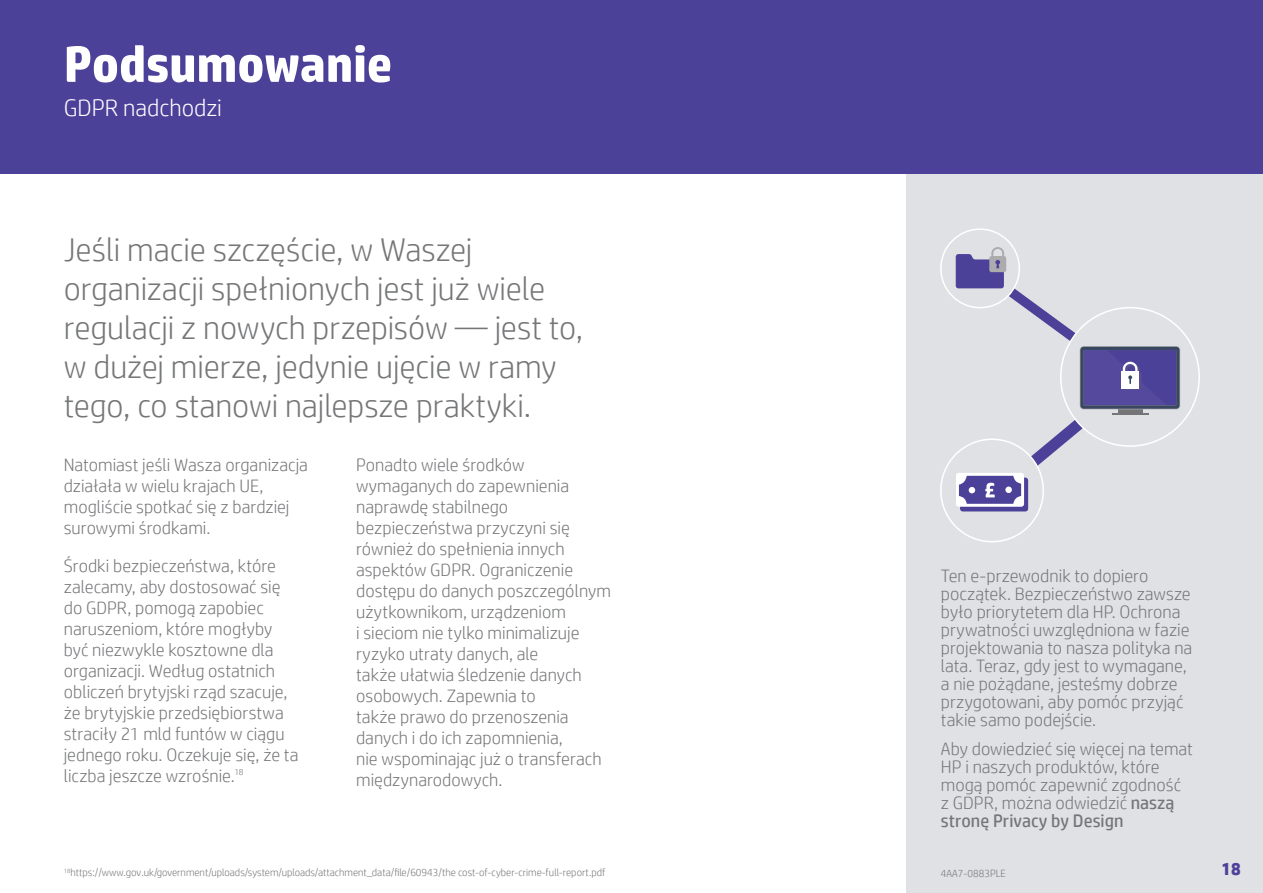
<style>
.page{position:relative;width:1263px;height:893px;background:#fff}
.page>*{position:absolute;margin:0;border:0;box-sizing:border-box;transform-origin:0 0}
.t1{font:700 51px "HP Simplified";letter-spacing:-.005em;color:#fff}
.t2{font:300 33px/39px "HP Simplified";letter-spacing:-.005em;color:#757678}
.t3{font:300 24px "HP Simplified";color:#fff}
.t4{font:300 18px/21px "HP Simplified";color:#757678}
.t5{font:700 18px "HP Simplified";color:#4c4199}
.t6{font:300 10.5px "HP Simplified";color:#757678}
.s1{font-weight:400}
</style>
<div class="page">
<div style="left:907px;top:173px;width:356px;height:720px;background:#e0e1e4"></div>
<div style="left:0;top:0;width:1263px;height:173px;background:#4c4199"></div>
<svg style="left:956px;top:247px;width:224px;height:264px"></svg>
<h1 class="t1" style="left:64px;top:31px;width:330px">Podsumowanie</h1>
<h3 class="t3" style="left:64px;top:92px;width:160px">GDPR nadchodzi</h3>
<h2 class="t2" style="left:64px;top:229px;width:521px">Jeśli macie szczęście, w Waszej organizacji spełnionych jest już wiele regulacji z nowych przepisów — jest to, w dużej mierze, jedynie ujęcie w ramy tego, co stanowi najlepsze praktyki.</h2>
<p class="t4" style="left:64px;top:453px;width:246px">Natomiast jeśli Wasza organizacja działała w wielu krajach UE, mogliście spotkać się z bardziej surowymi środkami.</p>
<p class="t4" style="left:64px;top:554px;width:236px">Środki bezpieczeństwa, które zalecamy, aby dostosować się do GDPR, pomogą zapobiec naruszeniom, które mogłyby być niezwykle kosztowne dla organizacji. Według ostatnich obliczeń brytyjski rząd szacuje, że brytyjskie przedsiębiorstwa straciły 21 mld funtów w ciągu jednego roku. Oczekuje się, że ta liczba jeszcze wzrośnie.<sup>18</sup></p>
<p class="t4" style="left:356px;top:453px;width:256px">Ponadto wiele środków wymaganych do zapewnienia naprawdę stabilnego bezpieczeństwa przyczyni się również do spełnienia innych aspektów GDPR. Ograniczenie dostępu do danych poszczególnym użytkownikom, urządzeniom<br>i sieciom nie tylko minimalizuje ryzyko utraty danych, ale<br>także ułatwia śledzenie danych osobowych. Zapewnia to<br>także prawo do przenoszenia danych i do ich zapomnienia,<br>nie wspominając już o transferach międzynarodowych.</p>
<p class="t4" style="left:941px;top:567px;width:253px;line-height:18px">Ten e-przewodnik to dopiero początek. Bezpieczeństwo zawsze było priorytetem dla HP. Ochrona prywatności uwzględniona w fazie projektowania to nasza polityka na lata. Teraz, gdy jest to wymagane, a nie pożądane, jesteśmy dobrze przygotowani, aby pomóc przyjąć takie samo podejście.</p>
<p class="t4" style="left:941px;top:739px;width:254px;line-height:18px">Aby dowiedzieć się więcej na temat<br>HP i naszych produktów, które mogą pomóc zapewnić zgodność z GDPR, można odwiedzić <span class="s1">naszą stronę Privacy by Design</span></p>
<p class="t6" style="left:64px;top:866px;width:543px"><sup>18</sup>https://www.gov.uk/government/uploads/system/uploads/attachment_data/file/60943/the cost-of-cyber-crime-full-report.pdf</p>
<p class="t6" style="left:941px;top:866px;width:67px">4AA7-0883PLE</p>
<p class="t5" style="left:1221px;top:857px;width:21px">18</p>
</div>
